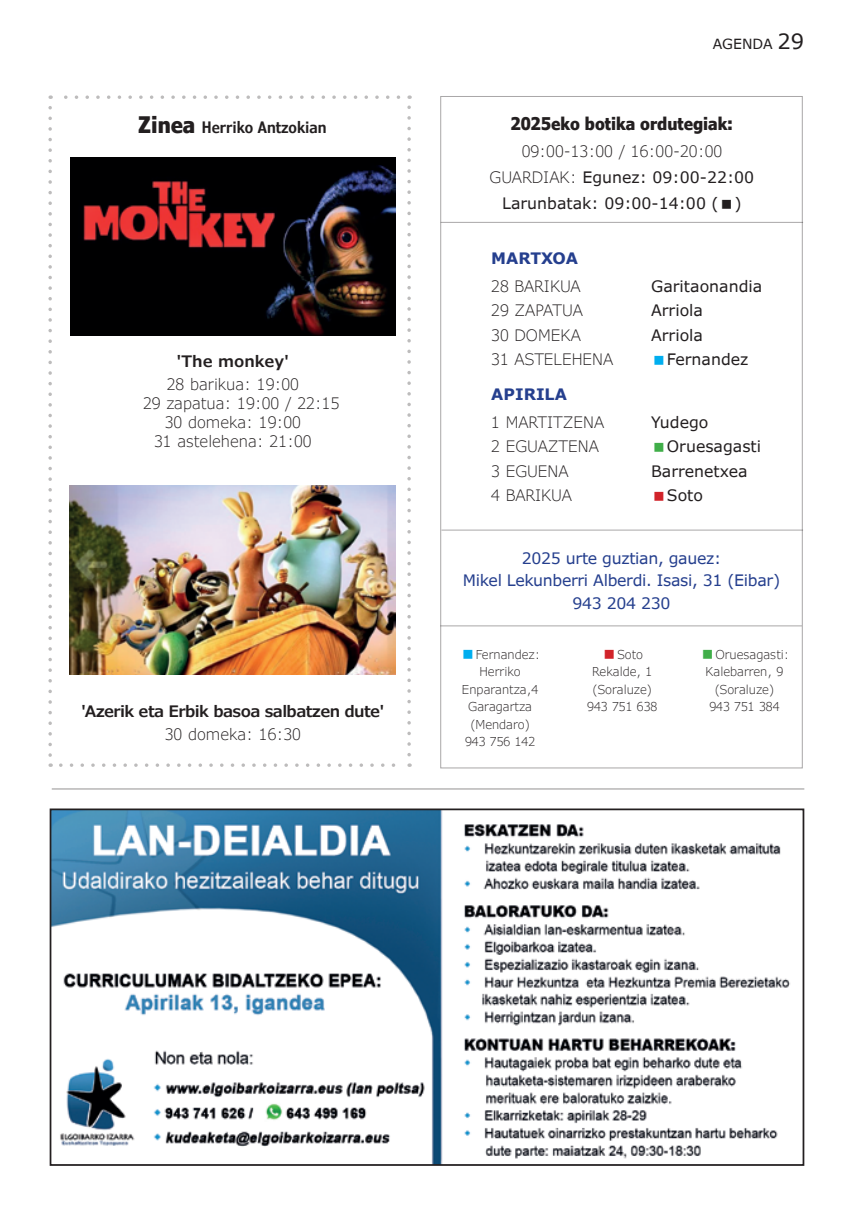
<style>
.page{position:relative;width:854px;height:1216px;background:#fff}
.page>*{position:absolute;margin:0;border:0;box-sizing:border-box;transform-origin:0 0}
.t1{font:700 condensed 17.5px "Verdana Pro";color:#231f20}
.t2{font:300 15.75px "Verdana Pro";color:#231f20}
.t3{font:15.75px "Verdana Pro";color:#231f20}
.t4{font:15.75px "Verdana Pro";letter-spacing:-.02em;color:#253f8e}
.t5{font:600 15.75px "Verdana Pro";letter-spacing:-.04em;color:#231f20}
.t6{font:600 condensed 15.75px "Verdana Pro";color:#231f20}
.t7{font:700 15.75px "Verdana Pro";color:#253f8e}
.t8{font:600 15.75px "Verdana Pro";color:#231f20}
.t9{font:14px "Verdana Pro";color:#231f20}
.t10{font:300 12.25px "Verdana Pro";color:#231f20}
.s1{font-weight:700;font-size:22.75px}
.s2{font-size:21px}
.s3{font-weight:300}
</style>
<div class="page">
<hr style="left:440px;top:222px;width:362px;height:1px;background:#231f20">
<hr style="left:441px;top:529px;width:361px;height:1px;background:#231f20">
<hr style="left:440px;top:625px;width:361px;height:1px;background:#231f20">
<hr style="left:52px;top:788px;width:752px;height:1px;background:#231f20">
<svg style="left:61px;top:763px;width:335px;height:4px"></svg>
<svg style="left:48px;top:108px;width:4px;height:659px"></svg>
<svg style="left:407px;top:95px;width:3px;height:659px"></svg>
<svg style="left:50px;top:95px;width:348px;height:4px"></svg>
<img style="left:70px;top:158px;width:325px;height:177px">
<img style="left:70px;top:485px;width:325px;height:189px">
<img style="left:53px;top:811px;width:737px;height:351px">
<div style="left:50px;top:808px;width:754px;height:357px;border:2px solid #231f20"></div>
<p class="t6" style="left:138px;top:117px;width:190px"><span class="s1">Zinea</span> Herriko Antzokian</p>
<p class="t8" style="left:176px;top:351px;width:114px">'The monkey'</p>
<p class="t2" style="left:167px;top:374px;width:134px">28 barikua: 19:00</p>
<p class="t2" style="left:143px;top:393px;width:198px">29 zapatua: 19:00 / 22:15</p>
<p class="t2" style="left:165px;top:412px;width:138px">30 domeka: 19:00</p>
<p class="t2" style="left:154px;top:431px;width:159px">31 astelehena: 21:00</p>
<p class="t5" style="left:81px;top:701px;width:305px">'Azerik eta Erbik basoa salbatzen dute'</p>
<p class="t2" style="left:165px;top:724px;width:138px">30 domeka: 16:30</p>
<p class="t9" style="left:712px;top:35px;width:93px">AGENDA <span class="s2">29</span></p>
<p class="t1" style="left:510px;top:112px;width:224px">2025eko botika ordutegiak:</p>
<p class="t2" style="left:521px;top:141px;width:202px">09:00-13:00 / 16:00-20:00</p>
<p class="t3" style="left:489px;top:167px;width:266px"><span class="s3">GUARDIAK:</span> Egunez: 09:00-22:00</p>
<p class="t3" style="left:502px;top:193px;width:241px">Larunbatak: 09:00-14:00 ( )</p>
<p class="t7" style="left:491px;top:247px;width:88px">MARTXOA</p>
<p class="t2" style="left:491px;top:276px;width:91px">28 BARIKUA</p>
<p class="t3" style="left:651px;top:276px;width:113px">Garitaonandia</p>
<p class="t2" style="left:491px;top:300px;width:93px">29 ZAPATUA</p>
<p class="t3" style="left:651px;top:300px;width:53px">Arriola</p>
<p class="t2" style="left:491px;top:325px;width:91px">30 DOMEKA</p>
<p class="t3" style="left:651px;top:325px;width:53px">Arriola</p>
<p class="t2" style="left:491px;top:349px;width:123px">31 ASTELEHENA</p>
<p class="t3" style="left:666px;top:349px;width:83px">Fernandez</p>
<p class="t7" style="left:491px;top:383px;width:77px">APIRILA</p>
<p class="t2" style="left:491px;top:412px;width:114px">1 MARTITZENA</p>
<p class="t3" style="left:651px;top:412px;width:59px">Yudego</p>
<p class="t2" style="left:491px;top:436px;width:109px">2 EGUAZTENA</p>
<p class="t3" style="left:666px;top:436px;width:96px">Oruesagasti</p>
<p class="t2" style="left:491px;top:461px;width:79px">3 EGUENA</p>
<p class="t3" style="left:651px;top:461px;width:98px">Barrenetxea</p>
<p class="t2" style="left:491px;top:485px;width:82px">4 BARIKUA</p>
<p class="t3" style="left:666px;top:485px;width:38px">Soto</p>
<p class="t4" style="left:521px;top:548px;width:201px">2025 urte guztian, gauez:</p>
<p class="t4" style="left:462px;top:570px;width:318px">Mikel Lekunberri Alberdi. Isasi, 31 (Eibar)</p>
<p class="t4" style="left:572px;top:593px;width:100px">943 204 230</p>
<p class="t10" style="left:475px;top:646px;width:66px">Fernandez:</p>
<p class="t10" style="left:479px;top:664px;width:43px">Herriko</p>
<p class="t10" style="left:462px;top:681px;width:78px">Enparantza,4</p>
<p class="t10" style="left:468px;top:699px;width:65px">Garagartza</p>
<p class="t10" style="left:470px;top:716px;width:60px">(Mendaro)</p>
<p class="t10" style="left:465px;top:734px;width:72px">943 756 142</p>
<p class="t10" style="left:715px;top:646px;width:75px">Oruesagasti:</p>
<p class="t10" style="left:705px;top:664px;width:79px">Kalebarren, 9</p>
<p class="t10" style="left:714px;top:681px;width:60px">(Soraluze)</p>
<p class="t10" style="left:709px;top:699px;width:72px">943 751 384</p>
<p class="t10" style="left:617px;top:646px;width:27px">Soto</p>
<p class="t10" style="left:592px;top:664px;width:62px">Rekalde, 1</p>
<p class="t10" style="left:592px;top:681px;width:60px">(Soraluze)</p>
<p class="t10" style="left:587px;top:699px;width:72px">943 751 638</p>
</div>
